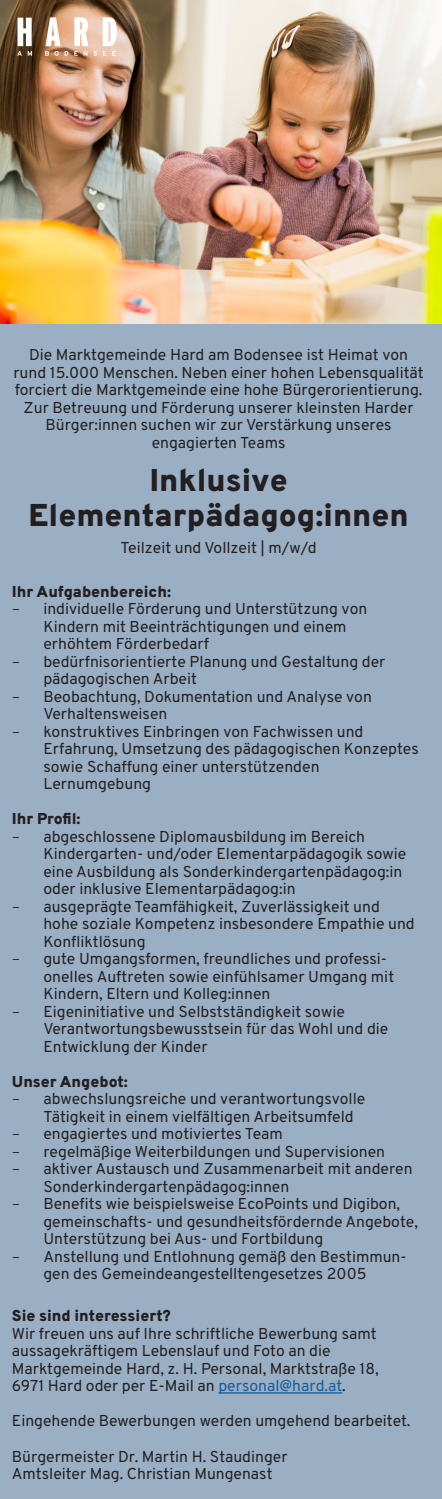
<style>
.page{position:relative;width:442px;height:1499px;background:#fff}
.page>*{position:absolute;margin:0;border:0;box-sizing:border-box;transform-origin:0 0}
.t1{font:800 31.5px/35px "Overpass";color:#231f20;text-align:center}
.t2{font:15.75px/17.5px "Overpass";color:#231f20}
.t3{font:800 15.75px "Overpass";color:#231f20}
.s1{font-weight:300}
.s2{color:#175d9e}
</style>
<div class="page">
<div style="left:0;top:323px;width:441px;height:1175px;background:#9aafc4"></div>
<img style="left:0;top:0;width:441px;height:323px">
<hr style="left:218px;top:1391px;width:124px;height:2px;background:#175d9e">
<svg style="left:17px;top:18px;width:15px;height:38px"></svg>
<svg style="left:45px;top:18px;width:23px;height:38px"></svg>
<svg style="left:74px;top:18px;width:23px;height:38px"></svg>
<svg style="left:103px;top:18px;width:14px;height:38px"></svg>
<p class="t2" style="left:14px;top:346px;width:411px;text-align:center">Die Marktgemeinde Hard am Bodensee ist Heimat von rund 15.000 Menschen. Neben einer hohen Lebensqualität forciert die Marktgemeinde eine hohe Bürgerorientierung.<br>Zur Betreuung und Förderung unserer kleinsten Harder Bürger:innen suchen wir zur Verstärkung unseres engagierten Teams</p>
<p class="t1" style="left:28px;top:463px;width:381px">Inklusive<br>Elementarpädagog:innen</p>
<p class="t2" style="left:120px;top:538px;width:197px">Teilzeit und Vollzeit | m/w/d</p>
<p class="t3" style="left:12px;top:581px;width:161px">Ihr Aufgabenbereich:</p>
<p class="t2" style="left:43px;top:600px;width:325px;text-indent:-32px"><span class="s1">–</span> individuelle Förderung und Unterstützung von<br>Kindern mit Beeinträchtigungen und einem erhöhtem Förderbedarf</p>
<p class="t2" style="left:43px;top:652px;width:343px;text-indent:-32px"><span class="s1">–</span> bedürfnisorientierte Planung und Gestaltung der pädagogischen Arbeit</p>
<p class="t2" style="left:43px;top:687px;width:330px;text-indent:-32px"><span class="s1">–</span> Beobachtung, Dokumentation und Analyse von<br>Verhaltensweisen</p>
<p class="t2" style="left:43px;top:722px;width:376px;text-indent:-32px"><span class="s1">–</span> konstruktives Einbringen von Fachwissen und Erfahrung, Umsetzung des pädagogischen Konzeptes sowie Schaffung einer unterstützenden Lernumgebung</p>
<p class="t3" style="left:12px;top:808px;width:70px">Ihr Profil:</p>
<p class="t2" style="left:43px;top:827px;width:364px;text-indent:-32px"><span class="s1">–</span> abgeschlossene Diplomausbildung im Bereich Kindergarten- und/oder Elementarpädagogik sowie eine Ausbildung als Sonderkindergartenpädagog:in oder inklusive Elementarpädagog:in</p>
<p class="t2" style="left:43px;top:897px;width:373px;text-indent:-32px"><span class="s1">–</span> ausgeprägte Teamfähigkeit, Zuverlässigkeit und hohe soziale Kompetenz insbesondere Empathie und<br>Konfliktlösung</p>
<p class="t2" style="left:43px;top:950px;width:352px;text-indent:-32px"><span class="s1">–</span> gute Umgangsformen, freundliches und professi&shy;onelles Auftreten sowie einfühlsamer Umgang mit<br>Kindern, Eltern und Kolleg:innen</p>
<p class="t2" style="left:43px;top:1002px;width:346px;text-indent:-32px"><span class="s1">–</span> Eigeninitiative und Selbstständigkeit sowie<br>Verantwortungsbewusstsein für das Wohl und die<br>Entwicklung der Kinder</p>
<p class="t3" style="left:12px;top:1071px;width:117px">Unser Angebot:</p>
<p class="t2" style="left:43px;top:1090px;width:323px;text-indent:-32px"><span class="s1">–</span> abwechslungsreiche und verantwortungsvolle<br>Tätigkeit in einem vielfältigen Arbeitsumfeld</p>
<p class="t2" style="left:12px;top:1125px;width:272px"><span class="s1">–</span> engagiertes und motiviertes Team</p>
<p class="t2" style="left:12px;top:1142px;width:374px"><span class="s1">–</span> regelmäßige Weiterbildungen und Supervisionen</p>
<p class="t2" style="left:43px;top:1160px;width:370px;text-indent:-32px"><span class="s1">–</span> aktiver Austausch und Zusammenarbeit mit anderen<br>Sonderkindergartenpädagog:innen</p>
<p class="t2" style="left:43px;top:1195px;width:376px;text-indent:-32px"><span class="s1">–</span> Benefits wie beispielsweise EcoPoints und Digibon, gemeinschafts- und gesundheitsfördernde Angebote,<br>Unterstützung bei Aus- und Fortbildung</p>
<p class="t2" style="left:12px;top:1247px;width:396px;text-align:center"><span class="s1">–</span> Anstellung und Entlohnung gemäß den Bestimmun&shy;gen des Gemeindeangestelltengesetzes 2005</p>
<p class="t3" style="left:12px;top:1305px;width:160px">Sie sind interessiert?</p>
<p class="t2" style="left:12px;top:1324px;width:368px">Wir freuen uns auf Ihre schriftliche Bewerbung samt aussagekräftigem Lebenslauf und Foto an die Marktgemeinde Hard, z. H. Personal, Marktstraße 18, 6971 Hard oder per E-Mail an <span class="s2">personal@hard.at</span>.</p>
<p class="t2" style="left:12px;top:1412px;width:400px">Eingehende Bewerbungen werden umgehend bearbeitet.</p>
<p class="t2" style="left:12px;top:1447px;width:277px">Bürgermeister Dr. Martin H. Staudinger<br>Amtsleiter Mag. Christian Mungenast</p>
</div>
